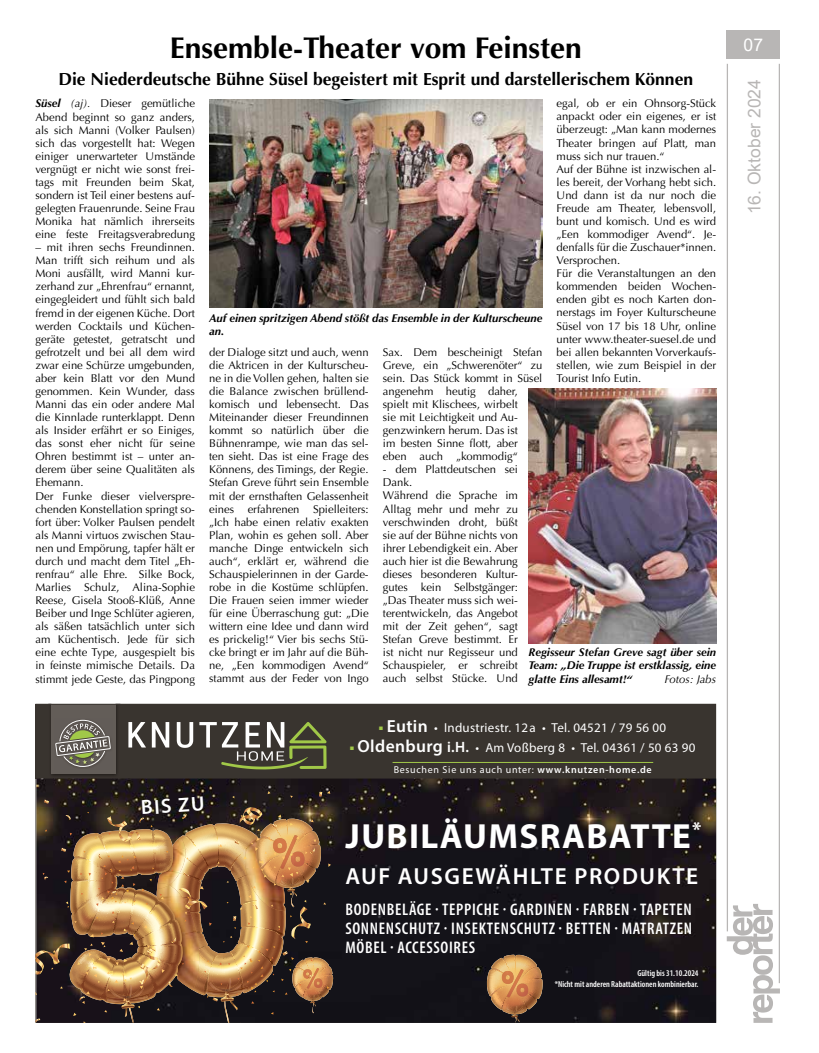
<style>
.page{position:relative;width:819px;height:1053px;background:#fff}
.page>*{position:absolute;margin:0;border:0;box-sizing:border-box;transform-origin:0 0}
.t1{font:700 35px "Myriad Pro";letter-spacing:.04em;color:#fff}
.t2{font:700 30px "Optima";color:#000}
.t3{font:600 23.38px "Myriad Pro";letter-spacing:.07em;color:#fff}
.t4{font:600 20.38px "Myriad Pro";color:#fff}
.t5{font:700 17.5px "Optima";color:#000}
.t6{font:17.5px "Arial";color:#b8b6b5}
.t7{font:17.5px "Arial";color:#fff}
.t8{font:600 condensed 16.88px/19.4px "Myriad Pro";letter-spacing:.04em;color:#fff;text-align:justify}
.t9{font:13px "Myriad Pro";letter-spacing:.02em;color:#fff}
.t10{font:11.25px/13px "Optima";color:#000}
.t11{font:italic 700 11.25px/13px "Optima";color:#000}
.t12{font:italic 11.25px "Optima";color:#000}
.t13{font:10px "Myriad Pro";letter-spacing:.07em;color:#fff}
.t14{font:600 condensed 8.75px/11.2px "Myriad Pro";color:#fff;text-align:right}
.s1{font-weight:700;font-style:italic}
.s2{font-style:italic}
.s3{font-weight:600;font-size:17.5px}
.s4{font-weight:600;font-size:15px}
.s5{font-weight:600}
</style>
<div class="page">
<hr style="left:778px;top:64px;width:2px;height:919px;background:#b8b6b5">
<div style="left:726px;top:30px;width:54px;height:29px;background:#b8b6b5"></div>
<hr style="left:726px;top:64px;width:2px;height:867px;background:#b8b6b5">
<svg style="left:726px;top:903px;width:53px;height:119px"></svg>
<div style="left:35px;top:703px;width:681px;height:75px;background:#39342f"></div>
<svg style="left:128px;top:722px;width:18px;height:25px"></svg>
<svg style="left:152px;top:722px;width:17px;height:25px"></svg>
<svg style="left:177px;top:722px;width:16px;height:25px"></svg>
<svg style="left:199px;top:722px;width:127px;height:47px"></svg>
<hr style="left:392px;top:762px;width:261px;height:1px;background:#a1c848">
<img style="left:51px;top:705px;width:66px;height:71px">
<div style="left:51px;top:703px;width:64px;height:70px;background:#635d58"></div>
<svg style="left:55px;top:719px;width:56px;height:48px"></svg>
<img style="left:36px;top:778px;width:680px;height:244px">
<img style="left:35px;top:786px;width:298px;height:237px">
<svg style="left:486px;top:954px;width:57px;height:68px;background:#956a44"></svg>
<img style="left:528px;top:388px;width:188px;height:255px">
<img style="left:209px;top:99px;width:333px;height:208px">
<h2 class="t2" style="left:170px;top:30px;width:413px">Ensemble-Theater vom Feinsten</h2>
<h3 class="t5" style="left:58px;top:69px;width:636px">Die Niederdeutsche Bühne Süsel begeistert mit Esprit und darstellerischem Können</h3>
<p class="t10" style="left:35px;top:97px;width:161px;text-align:justify"><span class="s1">Süsel</span> <span class="s2">(aj).</span> Dieser gemütliche Abend beginnt so ganz anders, als sich Manni (Volker Paulsen) sich das vorgestellt hat: Wegen einiger unerwarteter Umstände vergnügt er nicht wie sonst frei&shy;tags mit Freunden beim Skat, sondern ist Teil einer bestens auf&shy;gelegten Frauenrunde. Seine Frau Monika hat nämlich ihrerseits eine feste Freitagsverabredung</p>
<p class="t10" style="left:35px;top:241px;width:161px">– mit ihren sechs Freundinnen.<br>Man trifft sich reihum und als<br>Moni ausfällt, wird Manni kur&shy;zerhand zur „Ehrenfrau“ ernannt, eingegleidert und fühlt sich bald fremd in der eigenen Küche. Dort werden Cocktails und Küchen&shy;geräte getestet, getratscht und gefrotzelt und bei all dem wird zwar eine Schürze umgebunden, aber kein Blatt vor den Mund genommen. Kein Wunder, dass<br>Manni das ein oder andere Mal die Kinnlade runterklappt. Denn als Insider erfährt er so Einiges, das sonst eher nicht für seine<br>Ohren bestimmt ist – unter an&shy;derem über seine Qualitäten als<br>Ehemann.<br>Der Funke dieser vielverspre&shy;chenden Konstellation springt so&shy;fort über: Volker Paulsen pendelt als Manni virtuos zwischen Stau&shy;nen und Empörung, tapfer hält er durch und macht dem Titel „Eh&shy;renfrau“ alle Ehre. Silke Bock,<br>Marlies Schulz, Alina-Sophie<br>Reese, Gisela Stooß-Klüß, Anne<br>Beiber und Inge Schlüter agieren, als säßen tatsächlich unter sich am Küchentisch. Jede für sich eine echte Type, ausgespielt bis in feinste mimische Details. Da stimmt jede Geste, das Pingpong</p>
<p class="t10" style="left:556px;top:97px;width:161px">egal, ob er ein Ohnsorg-Stück anpackt oder ein eigenes, er ist überzeugt: „Man kann modernes<br>Theater bringen auf Platt, man muss sich nur trauen.“<br>Auf der Bühne ist inzwischen al&shy;les bereit, der Vorhang hebt sich.<br>Und dann ist da nur noch die<br>Freude am Theater, lebensvoll, bunt und komisch. Und es wird „Een kommodiger Avend“. Je&shy;denfalls für die Zuschauer*innen.<br>Versprochen.<br>Für die Veranstaltungen an den kommenden beiden Wochen&shy;enden gibt es noch Karten don&shy;nerstags im Foyer Kulturscheune<br>Süsel von 17 bis 18 Uhr, online unter www.theater-suesel.de und bei allen bekannten Vorverkaufs&shy;stellen, wie zum Beispiel in der<br>Tourist Info Eutin.</p>
<p class="t11" style="left:209px;top:312px;width:335px">Auf einen spritzigen Abend stößt das Ensemble in der Kulturscheune an.</p>
<p class="t10" style="left:209px;top:345px;width:161px;text-align:justify">der Dialoge sitzt und auch, wenn die Aktricen in der Kulturscheu&shy;ne in die Vollen gehen, halten sie die Balance zwischen brüllend&shy;komisch und lebensecht. Das Miteinander dieser Freundinnen kommt so natürlich über die Bühnenrampe, wie man das sel&shy;ten sieht. Das ist eine Frage des Könnens, des Timings, der Regie.<br>Stefan Greve führt sein Ensemble mit der ernsthaften Gelassenheit eines erfahrenen Spielleiters: „Ich habe einen relativ exakten Plan, wohin es gehen soll. Aber manche Dinge entwickeln sich auch“, erklärt er, während die Schauspielerinnen in der Garde&shy;robe in die Kostüme schlüpfen.<br>Die Frauen seien immer wieder für eine Überraschung gut: „Die wittern eine Idee und dann wird es prickelig!“ Vier bis sechs Stü&shy;cke bringt er im Jahr auf die Büh&shy;ne, „Een kommodigen Avend“ stammt aus der Feder von Ingo</p>
<p class="t10" style="left:383px;top:345px;width:161px">Sax. Dem bescheinigt Stefan<br>Greve, ein „Schwerenöter“ zu sein. Das Stück kommt in Süsel angenehm heutig daher, spielt mit Klischees, wirbelt<br>sie mit Leichtigkeit und Au&shy;genzwinkern herum. Das ist<br>im besten Sinne flott, aber eben auch „kommodig“</p>
<p class="t10" style="left:383px;top:463px;width:136px">- dem Plattdeutschen sei<br>Dank.<br>Während die Sprache im<br>Alltag mehr und mehr zu verschwinden droht, büßt sie auf der Bühne nichts von ihrer Lebendigkeit ein. Aber auch hier ist die Bewahrung dieses besonderen Kultur&shy;gutes kein Selbstgänger: „Das Theater muss sich wei&shy;terentwickeln, das Angebot mit der Zeit gehen“, sagt<br>Stefan Greve bestimmt. Er ist nicht nur Regisseur und<br>Schauspieler, er schreibt auch selbst Stücke. Und</p>
<p class="t11" style="left:528px;top:646px;width:189px;text-align:justify">Regisseur Stefan Greve sagt über sein Team: „Die Truppe ist erstklassig, eine glatte Eins allesamt!“</p>
<p class="t12" style="left:664px;top:672px;width:53px">Fotos: Jabs</p>
<p class="t9" style="left:379px;top:720px;width:288px"><sup>■</sup> <span class="s3">Eutin</span> • Industriestr. 12a • Tel. 04521 / 79 56 00</p>
<p class="t9" style="left:350px;top:740px;width:347px"><sup>■</sup> <span class="s3">Oldenburg</span> <span class="s4">i.H.</span> • Am Voßberg 8 • Tel. 04361 / 50 63 90</p>
<h3 class="t4" style="left:140px;top:794px;width:65px;rotate:-4deg">BIS ZU</h3>
<p class="t13" style="left:393px;top:763px;width:259px">Besuchen Sie uns auch unter: <span class="s5">www.knutzen-home.de</span></p>
<h1 class="t1" style="left:345px;top:813px;width:357px">JUBILÄUMSRABATTE<sup>*</sup></h1>
<h3 class="t3" style="left:345px;top:861px;width:354px">AUF AUSGEWÄHLTE PRODUKTE</h3>
<h3 class="t8" style="left:345px;top:899px;width:348px">BODENBELÄGE · TEPPICHE · GARDINEN · FARBEN · TAPETEN SONNENSCHUTZ · INSEKTENSCHUTZ · BETTEN · MATRATZEN MÖBEL · ACCESSOIRES</h3>
<p class="t14" style="left:554px;top:967px;width:145px">Gültig bis 31.10.2024<br>*Nicht mit anderen Rabattaktionen kombinierbar.</p>
<h3 class="t7" style="left:743px;top:33px;width:21px">07</h3>
<h3 class="t6" style="left:742px;top:214px;width:137px;rotate:-90deg">16. Oktober 2024</h3>
</div>
